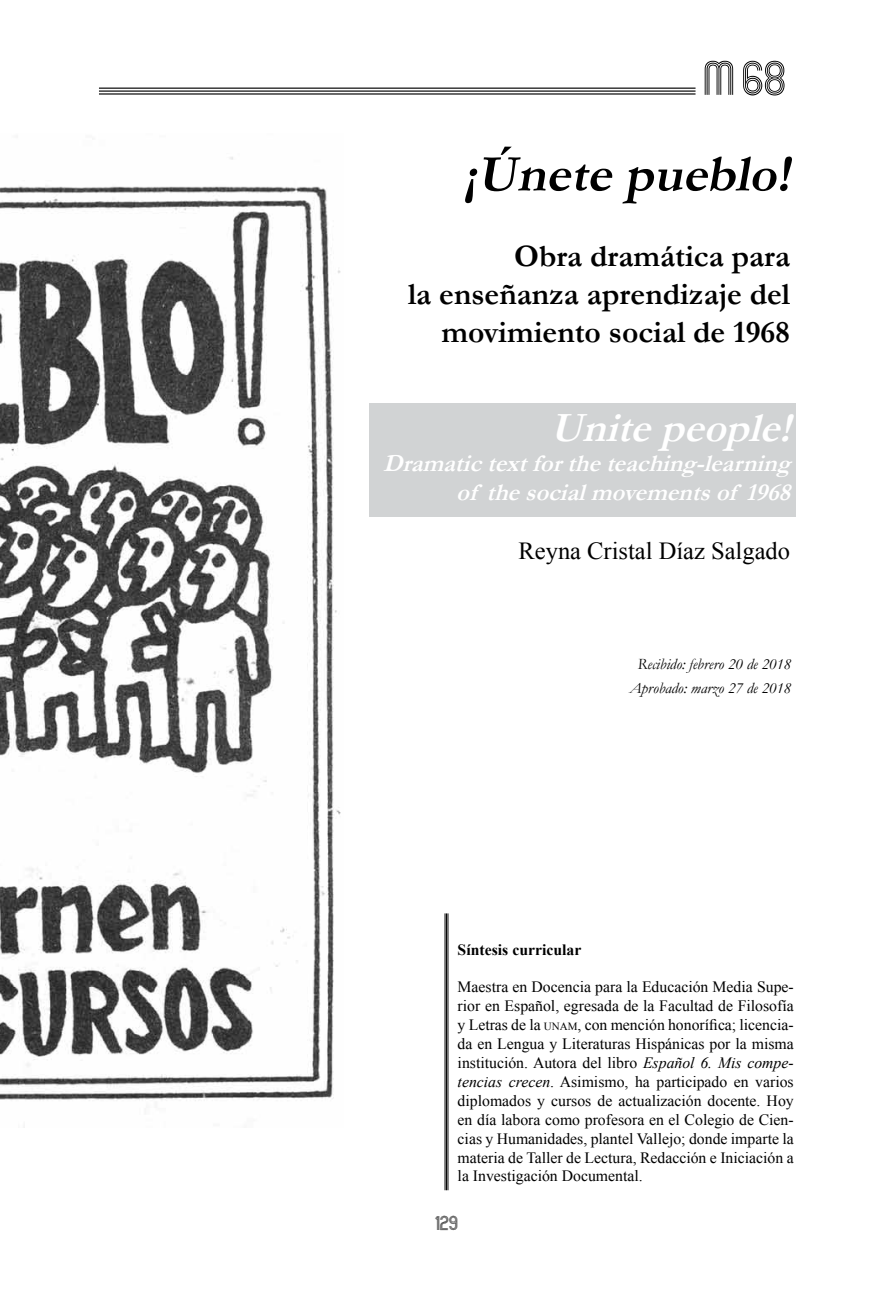
<style>
.page{position:relative;width:893px;height:1290px;background:#fff}
.page>*{position:absolute;margin:0;border:0;box-sizing:border-box;transform-origin:0 0}
.t1{font:italic 700 52.5px "Garamond";color:#000}
.t2{font:italic 700 42px "Garamond";color:#fff}
.t3{font:700 31.5px/37.8px "Garamond";color:#000;text-align:right}
.t4{font:italic 700 24.5px/29.4px "Garamond";color:#fff;text-align:right}
.t5{font:24.5px "Times New Roman";color:#000}
.t6{font:17.5px "Mexcellent";color:#000}
.t7{font:15.75px/18.9px "Times New Roman";color:#000;text-align:justify}
.t8{font:italic 15.75px/23.6px "Garamond";color:#000;text-align:center}
.t9{font:700 15.75px "Times New Roman";color:#000}
.s1{font-size:11.03px}
.s2{font-style:italic}
</style>
<div class="page">
<svg style="left:705px;top:61px;width:79px;height:34px"></svg>
<hr style="left:99px;top:88px;width:596px;height:1px;background:#000">
<hr style="left:99px;top:90px;width:596px;height:2px;background:#000">
<hr style="left:99px;top:93px;width:596px;height:2px;background:#000">
<img style="left:0;top:157px;width:341px;height:944px">
<div style="left:369px;top:403px;width:427px;height:114px;background:#d1d3d4"></div>
<hr style="left:448px;top:913px;width:1px;height:277px;background:#000">
<hr style="left:446px;top:913px;width:1px;height:277px;background:#000">
<hr style="left:445px;top:913px;width:1px;height:277px;background:#000">
<h1 class="t1" style="left:463px;top:143px;width:339px">¡Únete pueblo!</h1>
<h3 class="t3" style="left:408px;top:237px;width:383px">Obra dramática para<br>la enseñanza aprendizaje del movimiento social de 1968</h3>
<h2 class="t2" style="left:550px;top:403px;width:254px">Unitep eople!</h2>
<h3 class="t4" style="left:383px;top:448px;width:416px">Dramatictextfortheteaching-learning of thesocialmovementsof 1968</h3>
<h3 class="t5" style="left:519px;top:534px;width:273px">Reyna Cristal Díaz Salgado</h3>
<p class="t8" style="left:629px;top:652px;width:163px">Recibido: febrero 20 de 2018<br>Aprobado: marzo 27 de 2018</p>
<p class="t9" style="left:458px;top:938px;width:125px">Síntesis curricular</p>
<p class="t7" style="left:458px;top:977px;width:338px">Maestra en Docencia para la Educación Media Supe&shy;rior en Español, egresada de la Facultad de Filosofía y Letras de la <span class="s1">UNAM</span>, con mención honorífica; licencia&shy;da en Lengua y Literaturas Hispánicas por la misma institución. Autora del libro <span class="s2">Español 6. Mis compe&shy;tencias crecen</span>. Asimismo, ha participado en varios diplomados y cursos de actualización docente. Hoy en día labora como profesora en el Colegio de Cien&shy;cias y Humanidades, plantel Vallejo; donde imparte la materia de Taller de Lectura, Redacción e Iniciación a la Investigación Documental.</p>
<p class="t6" style="left:435px;top:1212px;width:24px">129</p>
</div>
